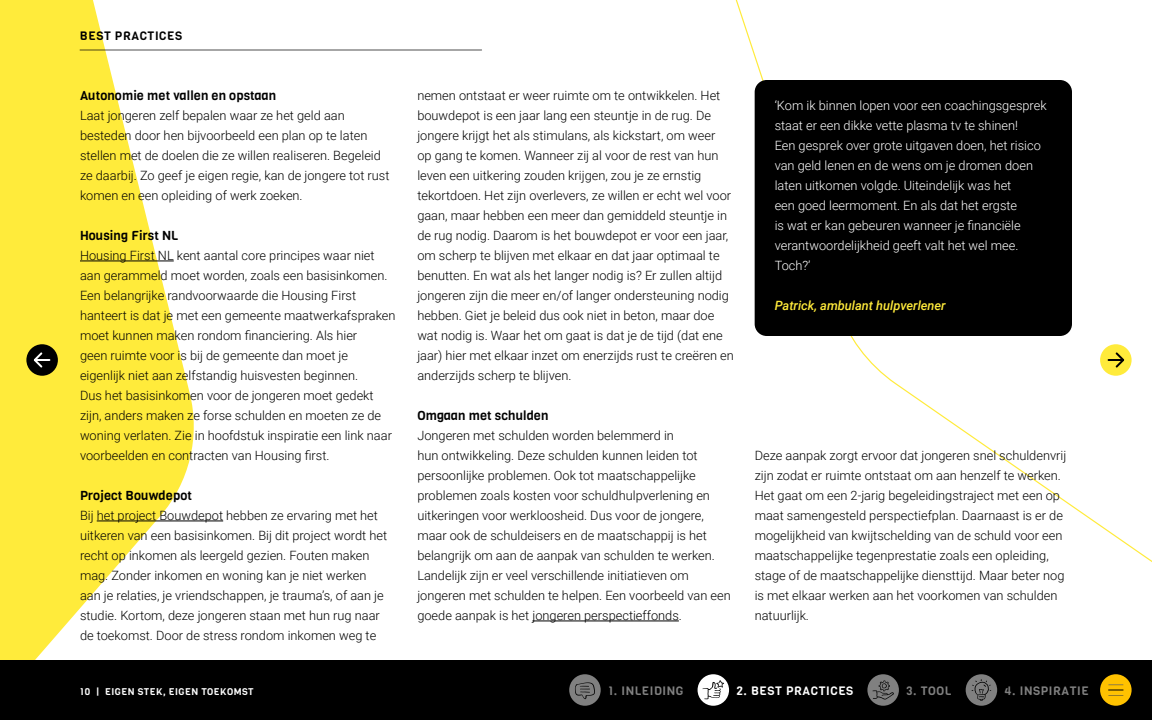
<style>
.page{position:relative;width:1152px;height:720px;background:#fff}
.page>*{position:absolute;margin:0;border:0;box-sizing:border-box;transform-origin:0 0}
.t1{font:300 12.8px/20px "Roboto";color:#000}
.t2{font:300 12.8px/20px "Roboto";color:#fff}
.t3{font:12.8px "Viga";letter-spacing:.01em;color:#000}
.t4{font:italic 500 12.8px "Roboto";color:#ffeb3b}
.t5{font:12px "Viga";letter-spacing:.05em;color:#808080}
.t6{font:12px "Viga";letter-spacing:.05em;color:#fff}
.t7{font:12px "Viga";letter-spacing:.05em;color:#000}
.t8{font:9.6px "Viga";letter-spacing:.05em;color:#fff}
</style>
<div class="page">
<svg style="left:735px;top:0;width:417px;height:562px"></svg>
<svg style="left:0;top:0;width:200px;height:660px;fill:#ffeb3b"></svg>
<div style="left:26px;top:344px;width:32px;height:32px;background:#000;border-radius:50%"></div>
<svg style="left:33px;top:352px;width:16px;height:16px"></svg>
<div style="left:1100px;top:344px;width:32px;height:32px;background:#ffeb3b;border-radius:50%"></div>
<svg style="left:1109px;top:352px;width:16px;height:16px"></svg>
<hr style="left:80px;top:50px;width:402px;height:1px;background:#000">
<hr style="left:80px;top:261px;width:94px;height:1px;background:#000">
<hr style="left:97px;top:521px;width:126px;height:1px;background:#000">
<hr style="left:532px;top:621px;width:147px;height:1px;background:#000">
<div style="left:755px;top:80px;width:317px;height:256px;background:#000;border-radius:12px"></div>
<div style="left:0;top:660px;width:1152px;height:60px;background:#000"></div>
<div style="left:569px;top:674px;width:32px;height:32px;background:#808080;border-radius:50%"></div>
<svg style="left:575px;top:682px;width:20px;height:17px"></svg>
<div style="left:698px;top:674px;width:31px;height:32px;background:#fff;border-radius:50%"></div>
<svg style="left:703px;top:680px;width:21px;height:19px"></svg>
<div style="left:867px;top:674px;width:32px;height:32px;background:#808080;border-radius:50%"></div>
<svg style="left:873px;top:681px;width:21px;height:19px"></svg>
<div style="left:966px;top:674px;width:31px;height:32px;background:#808080;border-radius:50%"></div>
<svg style="left:972px;top:679px;width:19px;height:22px"></svg>
<div style="left:1100px;top:674px;width:32px;height:32px;background:#ffc200;border-radius:50%"></div>
<svg style="left:1108px;top:684px;width:16px;height:7px"></svg>
<hr style="left:1106px;top:694px;width:20px;height:2px;background:#000;opacity:.75">
<p class="t7" style="left:80px;top:28px;width:104px">BEST PRACTICES</p>
<p class="t3" style="left:80px;top:87px;width:198px">Autonomie met vallen en opstaan</p>
<p class="t1" style="left:80px;top:105px;width:311px">Laat jongeren zelf bepalen waar ze het geld aan besteden door hen bijvoorbeeld een plan op te laten stellen met de doelen die ze willen realiseren. Begeleid ze daarbij. Zo geef je eigen regie, kan de jongere tot rust komen en een opleiding of werk zoeken.</p>
<p class="t3" style="left:80px;top:227px;width:100px">Housing First NL</p>
<p class="t1" style="left:80px;top:245px;width:317px">Housing First NL kent aantal core principes waar niet aan gerammeld moet worden, zoals een basisinkomen.<br>Een belangrijke randvoorwaarde die Housing First hanteert is dat je met een gemeente maatwerkafspraken moet kunnen maken rondom financiering. Als hier<br>geen ruimte voor is bij de gemeente dan moet je eigenlijk niet aan zelfstandig huisvesten beginnen.<br>Dus het basisinkomen voor de jongeren moet gedekt zijn, anders maken ze forse schulden en moeten ze de woning verlaten. Zie in hoofdstuk inspiratie een link naar voorbeelden en contracten van Housing first.</p>
<p class="t3" style="left:80px;top:487px;width:113px">Project Bouwdepot</p>
<p class="t1" style="left:80px;top:505px;width:309px">Bij het project Bouwdepot hebben ze ervaring met het uitkeren van een basisinkomen. Bij dit project wordt het recht op inkomen als leergeld gezien. Fouten maken mag. Zonder inkomen en woning kan je niet werken aan je relaties, je vriendschappen, je trauma’s, of aan je studie. Kortom, deze jongeren staan met hun rug naar de toekomst. Door de stress rondom inkomen weg te</p>
<p class="t1" style="left:417px;top:85px;width:318px">nemen ontstaat er weer ruimte om te ontwikkelen. Het bouwdepot is een jaar lang een steuntje in de rug. De jongere krijgt het als stimulans, als kickstart, om weer<br>op gang te komen. Wanneer zij al voor de rest van hun leven een uitkering zouden krijgen, zou je ze ernstig tekortdoen. Het zijn overlevers, ze willen er echt wel voor gaan, maar hebben een meer dan gemiddeld steuntje in de rug nodig. Daarom is het bouwdepot er voor een jaar, om scherp te blijven met elkaar en dat jaar optimaal te benutten. En wat als het langer nodig is? Er zullen altijd jongeren zijn die meer en/of langer ondersteuning nodig hebben. Giet je beleid dus ook niet in beton, maar doe wat nodig is. Waar het om gaat is dat je de tijd (dat ene jaar) hier met elkaar inzet om enerzijds rust te creëren en anderzijds scherp te blijven.</p>
<p class="t3" style="left:417px;top:407px;width:133px">Omgaan met schulden</p>
<p class="t1" style="left:417px;top:425px;width:315px">Jongeren met schulden worden belemmerd in<br>hun ontwikkeling. Deze schulden kunnen leiden tot persoonlijke problemen. Ook tot maatschappelijke problemen zoals kosten voor schuldhulpverlening en uitkeringen voor werkloosheid. Dus voor de jongere, maar ook de schuldeisers en de maatschappij is het belangrijk om aan de aanpak van schulden te werken.<br>Landelijk zijn er veel verschillende initiatieven om jongeren met schulden te helpen. Een voorbeeld van een goede aanpak is het jongeren perspectieffonds.</p>
<p class="t2" style="left:775px;top:95px;width:273px">‘Kom ik binnen lopen voor een coachingsgesprek staat er een dikke vette plasma tv te shinen!<br>Een gesprek over grote uitgaven doen, het risico van geld lenen en de wens om je dromen doen laten uitkomen volgde. Uiteindelijk was het<br>een goed leermoment. En als dat het ergste<br>is wat er kan gebeuren wanneer je financiële verantwoordelijkheid geeft valt het wel mee.<br>Toch?’</p>
<p class="t4" style="left:775px;top:296px;width:173px">Patrick, ambulant hulpverlener</p>
<p class="t1" style="left:755px;top:445px;width:313px">Deze aanpak zorgt ervoor dat jongeren snel schuldenvrij zijn zodat er ruimte ontstaat om aan henzelf te werken.<br>Het gaat om een 2-jarig begeleidingstraject met een op maat samengesteld perspectiefplan. Daarnaast is er de mogelijkheid van kwijtschelding van de schuld voor een maatschappelijke tegenprestatie zoals een opleiding, stage of de maatschappelijke diensttijd. Maar beter nog is met elkaar werken aan het voorkomen van schulden natuurlijk.</p>
<p class="t8" style="left:80px;top:685px;width:175px">10 | EIGEN STEK, EIGEN TOEKOMST</p>
<p class="t5" style="left:608px;top:683px;width:77px">1. INLEIDING</p>
<p class="t6" style="left:736px;top:683px;width:118px">2. BEST PRACTICES</p>
<p class="t5" style="left:906px;top:683px;width:47px">3. TOOL</p>
<p class="t5" style="left:1005px;top:683px;width:86px">4. INSPIRATIE</p>
</div>
